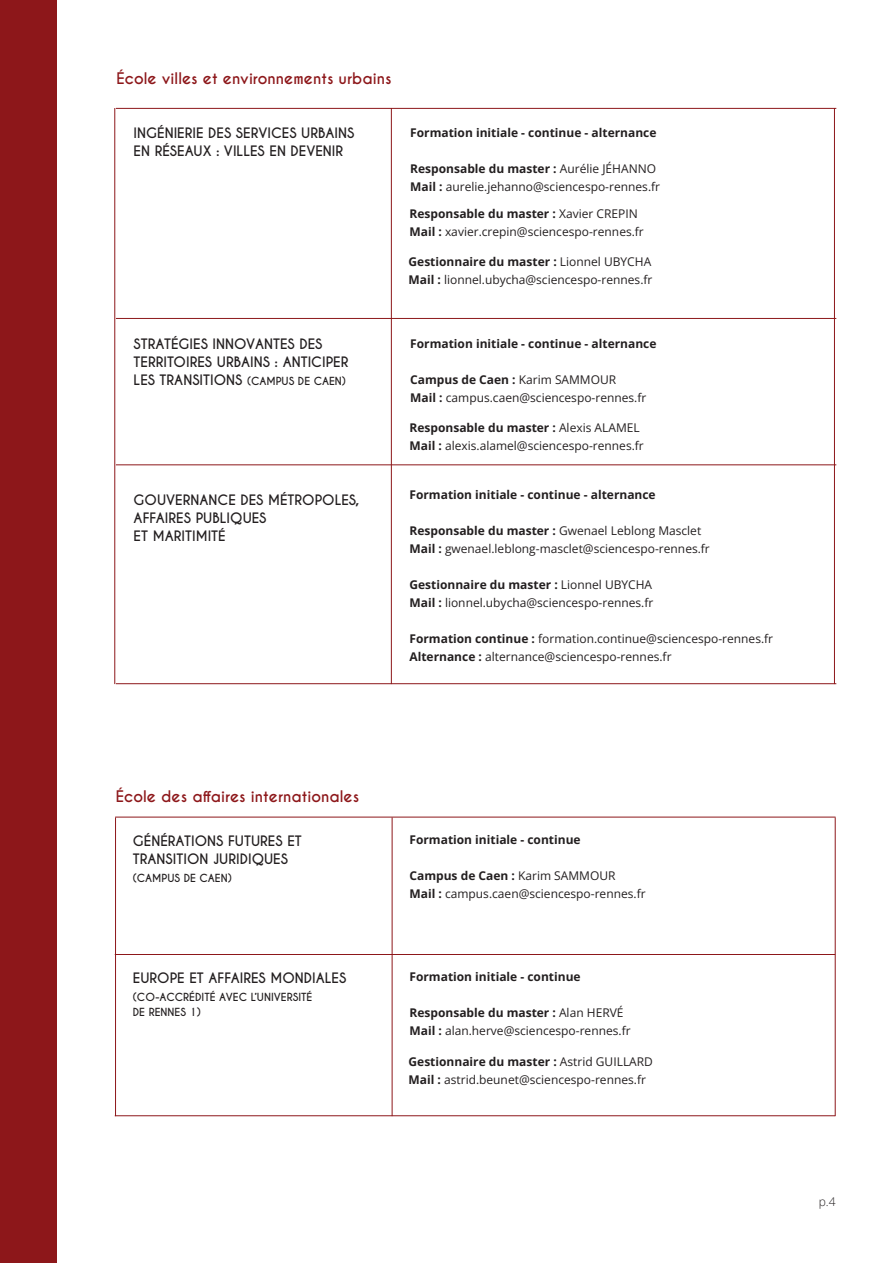
<style>
.page{position:relative;width:893px;height:1263px;background:#fff}
.page>*{position:absolute;margin:0;border:0;box-sizing:border-box;transform-origin:0 0}
.t1{font:700 15px "Caviar Dreams";color:#8d171a}
.t2{font:700 13.5px/18px "Caviar Dreams";color:#231f20}
.t3{font:12px "Open Sans";color:#231f20}
.t4{font:700 12px "Open Sans";color:#231f20}
.t5{font:300 12px "Open Sans";color:#231f20}
.t6{font:700 10.5px "Caviar Dreams";color:#231f20}
.s1{font-weight:400}
.s2{font-weight:700}
.s3{font-size:10.5px}
</style>
<div class="page">
<div style="left:0;top:0;width:57px;height:1263px;background:#8d171a"></div>
<hr style="left:116px;top:108px;width:720px;height:1px;background:#8d171a">
<hr style="left:116px;top:318px;width:720px;height:1px;background:#8d171a">
<hr style="left:116px;top:464px;width:720px;height:1px;background:#8d171a">
<hr style="left:116px;top:683px;width:720px;height:1px;background:#8d171a">
<hr style="left:392px;top:817px;width:1px;height:299px;background:#8d171a">
<hr style="left:115px;top:954px;width:720px;height:1px;background:#8d171a">
<hr style="left:115px;top:1115px;width:720px;height:1px;background:#8d171a">
<hr style="left:115px;top:817px;width:721px;height:1px;background:#8d171a">
<hr style="left:835px;top:817px;width:1px;height:299px;background:#8d171a">
<hr style="left:115px;top:817px;width:1px;height:299px;background:#8d171a">
<hr style="left:391px;top:108px;width:1px;height:576px;background:#8d171a">
<hr style="left:834px;top:108px;width:1px;height:576px;background:#8d171a">
<hr style="left:114px;top:108px;width:1px;height:576px;background:#8d171a">
<p class="t1" style="left:117px;top:69px;width:276px">École villes et environnements urbains</p>
<p class="t2" style="left:134px;top:124px;width:222px">INGÉNIERIE DES SERVICES URBAINS<br>EN RÉSEAUX : VILLES EN DEVENIR</p>
<p class="t4" style="left:410px;top:124px;width:248px">Formation initiale - continue - alternance</p>
<p class="t4" style="left:410px;top:160px;width:247px">Responsable du master : <span class="s1">Aurélie JÉHANNO</span></p>
<p class="t3" style="left:410px;top:178px;width:251px"><span class="s2">Mail :</span> aurelie.jehanno@sciencespo-rennes.fr</p>
<p class="t4" style="left:409px;top:205px;width:230px">Responsable du master : <span class="s1">Xavier CREPIN</span></p>
<p class="t3" style="left:409px;top:223px;width:236px"><span class="s2">Mail :</span> xavier.crepin@sciencespo-rennes.fr</p>
<p class="t4" style="left:409px;top:253px;width:244px">Gestionnaire du master : <span class="s1">Lionnel UBYCHA</span></p>
<p class="t3" style="left:409px;top:271px;width:245px"><span class="s2">Mail :</span> lionnel.ubycha@sciencespo-rennes.fr</p>
<p class="t2" style="left:134px;top:335px;width:216px">STRATÉGIES INNOVANTES DES<br>TERRITOIRES URBAINS : ANTICIPER<br>LES TRANSITIONS <span class="s3">(CAMPUS DE CAEN)</span></p>
<p class="t2" style="left:134px;top:491px;width:227px">GOUVERNANCE DES MÉTROPOLES,<br>AFFAIRES PUBLIQUES</p>
<p class="t2" style="left:134px;top:527px;width:94px">ET MARITIMITÉ</p>
<p class="t4" style="left:410px;top:335px;width:248px">Formation initiale - continue - alternance</p>
<p class="t4" style="left:410px;top:371px;width:207px">Campus de Caen : <span class="s1">Karim SAMMOUR</span></p>
<p class="t3" style="left:410px;top:389px;width:238px"><span class="s2">Mail :</span> campus.caen@sciencespo-rennes.fr</p>
<p class="t4" style="left:409px;top:420px;width:232px">Responsable du master : <span class="s1">Alexis ALAMEL</span></p>
<p class="t3" style="left:409px;top:438px;width:236px"><span class="s2">Mail :</span> alexis.alamel@sciencespo-rennes.fr</p>
<p class="t4" style="left:409px;top:486px;width:248px">Formation initiale - continue - alternance</p>
<p class="t3" style="left:409px;top:522px;width:293px"><span class="s2">Responsable du master :</span> Gwenael Leblong Masclet</p>
<p class="t3" style="left:409px;top:540px;width:302px"><span class="s2">Mail :</span> gwenael.leblong-masclet@sciencespo-rennes.fr</p>
<p class="t4" style="left:409px;top:576px;width:244px">Gestionnaire du master : <span class="s1">Lionnel UBYCHA</span></p>
<p class="t3" style="left:409px;top:594px;width:245px"><span class="s2">Mail :</span> lionnel.ubycha@sciencespo-rennes.fr</p>
<p class="t3" style="left:409px;top:630px;width:365px"><span class="s2">Formation continue :</span> formation.continue@sciencespo-rennes.fr</p>
<p class="t3" style="left:409px;top:648px;width:264px"><span class="s2">Alternance :</span> alternance@sciencespo-rennes.fr</p>
<p class="t1" style="left:116px;top:787px;width:245px">École des affaires internationales</p>
<p class="t2" style="left:133px;top:832px;width:170px">GÉNÉRATIONS FUTURES ET<br>TRANSITION JURIDIQUES</p>
<p class="t6" style="left:133px;top:871px;width:100px">(CAMPUS DE CAEN)</p>
<p class="t2" style="left:133px;top:969px;width:215px">EUROPE ET AFFAIRES MONDIALES</p>
<p class="t6" style="left:133px;top:990px;width:181px">(CO-ACCRÉDITÉ AVEC L’UNIVERSITÉ</p>
<p class="t6" style="left:133px;top:1005px;width:70px">DE RENNES 1)</p>
<p class="t4" style="left:409px;top:832px;width:173px">Formation initiale - continue</p>
<p class="t4" style="left:409px;top:868px;width:207px">Campus de Caen : <span class="s1">Karim SAMMOUR</span></p>
<p class="t3" style="left:409px;top:886px;width:238px"><span class="s2">Mail :</span> campus.caen@sciencespo-rennes.fr</p>
<p class="t4" style="left:409px;top:969px;width:173px">Formation initiale - continue</p>
<p class="t4" style="left:409px;top:1005px;width:216px">Responsable du master : <span class="s1">Alan HERVÉ</span></p>
<p class="t3" style="left:409px;top:1023px;width:223px"><span class="s2">Mail :</span> alan.herve@sciencespo-rennes.fr</p>
<p class="t4" style="left:409px;top:1053px;width:246px">Gestionnaire du master : <span class="s1">Astrid GUILLARD</span></p>
<p class="t3" style="left:409px;top:1071px;width:239px"><span class="s2">Mail :</span> astrid.beunet@sciencespo-rennes.fr</p>
<p class="t5" style="left:819px;top:1193px;width:18px">p.4</p>
</div>
